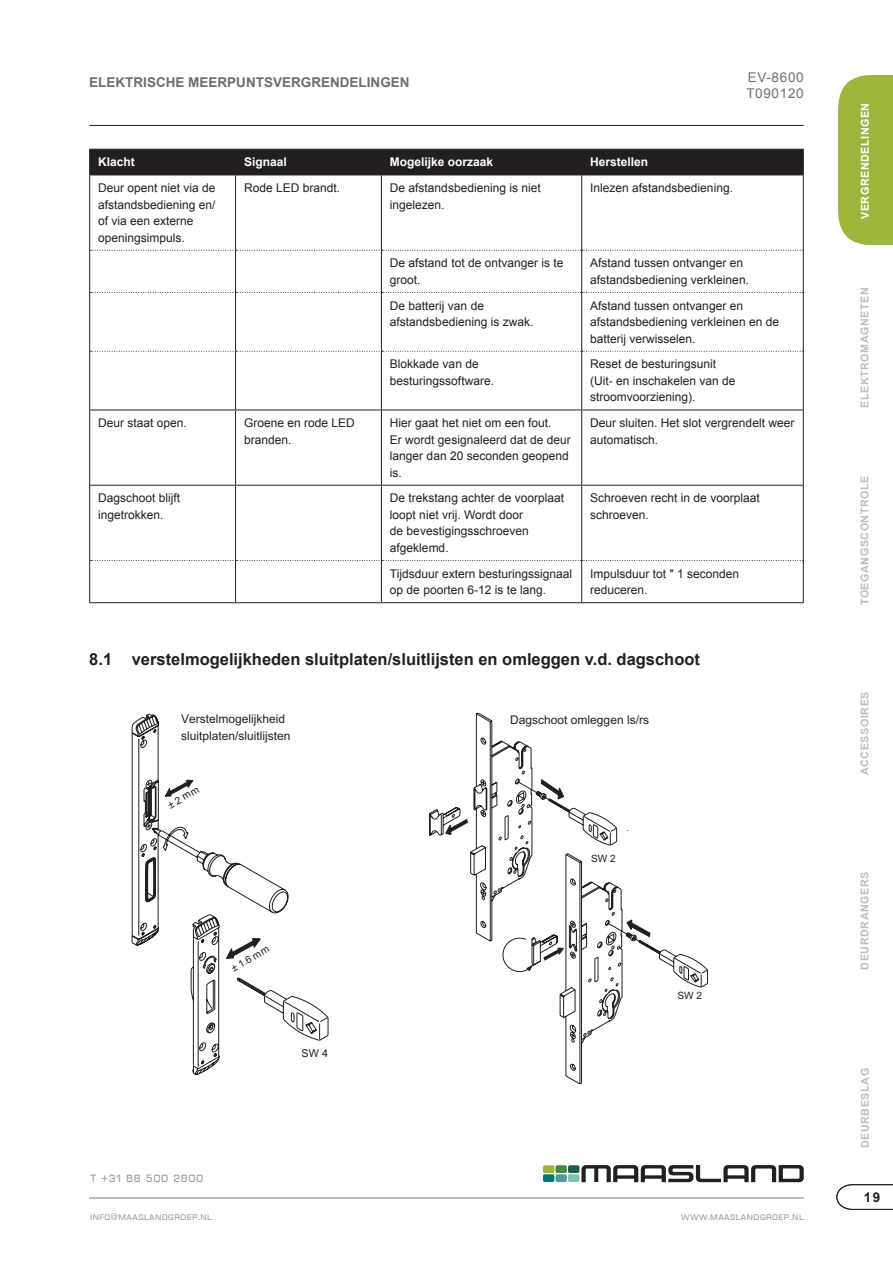
<style>
.page{position:relative;width:893px;height:1263px;background:#fff}
.page>*{position:absolute;margin:0;border:0;box-sizing:border-box;transform-origin:0 0}
.t1{font:700 16.5px "Arial";color:#231f20}
.t2{font:700 13.5px "Arial";color:#6d6f71}
.t3{font:13.5px/16.2px "Arial";letter-spacing:.05em;color:#6d6f71}
.t4{font:700 13.5px "Arial";color:#231f20}
.t5{font:12.75px "Eurostile DCD";letter-spacing:.05em;color:#949698}
.t6{font:12px/16.5px "Arial";color:#231f20}
.t7{font:700 12px "Arial";color:#fff}
.t8{font:10.95px "Arial";color:#231f20}
.t9{font:700 10.8px "Arial";letter-spacing:.05em;color:#bcbec0}
.t10{font:700 10.8px "Arial";letter-spacing:.05em;color:#fff}
.t11{font:10.2px "Arial";color:#231f20}
.t12{font:10.05px "Arial";color:#231f20}
.t13{font:9.75px "Eurostile DCD";letter-spacing:.05em;color:#949698}
</style>
<div class="page">
<div style="left:838px;top:75px;width:55px;height:170px;background:#9cb63d"></div>
<img style="left:581px;top:1182px;width:219px;height:1px">
<svg style="left:543px;top:1165px;width:261px;height:17px"></svg>
<hr style="left:89px;top:1197px;width:715px;height:2px;background:#bcbec0">
<hr style="left:89px;top:125px;width:715px;height:1px;background:#231f20">
<svg style="left:836px;top:1184px;width:57px;height:26px"></svg>
<div style="left:89px;top:149px;width:715px;height:26px;background:#231f20"></div>
<hr style="left:89px;top:175px;width:1px;height:75px;background:#231f20">
<hr style="left:235px;top:175px;width:1px;height:75px;background:#231f20">
<hr style="left:381px;top:175px;width:1px;height:75px;background:#231f20">
<hr style="left:581px;top:175px;width:1px;height:75px;background:#231f20">
<hr style="left:803px;top:175px;width:1px;height:75px;background:#231f20">
<hr style="left:89px;top:250px;width:1px;height:42px;background:#231f20">
<hr style="left:235px;top:251px;width:1px;height:41px;background:#231f20">
<hr style="left:381px;top:251px;width:1px;height:41px;background:#231f20">
<hr style="left:581px;top:251px;width:1px;height:41px;background:#231f20">
<hr style="left:803px;top:250px;width:1px;height:42px;background:#231f20">
<hr style="left:89px;top:292px;width:1px;height:59px;background:#231f20">
<hr style="left:235px;top:293px;width:1px;height:58px;background:#231f20">
<hr style="left:381px;top:293px;width:1px;height:58px;background:#231f20">
<hr style="left:581px;top:293px;width:1px;height:58px;background:#231f20">
<hr style="left:803px;top:292px;width:1px;height:59px;background:#231f20">
<hr style="left:89px;top:351px;width:1px;height:59px;background:#231f20">
<hr style="left:235px;top:352px;width:1px;height:58px;background:#231f20">
<hr style="left:381px;top:352px;width:1px;height:58px;background:#231f20">
<hr style="left:581px;top:352px;width:1px;height:58px;background:#231f20">
<hr style="left:803px;top:351px;width:1px;height:59px;background:#231f20">
<hr style="left:89px;top:410px;width:1px;height:75px;background:#231f20">
<hr style="left:235px;top:410px;width:1px;height:75px;background:#231f20">
<hr style="left:381px;top:410px;width:1px;height:75px;background:#231f20">
<hr style="left:581px;top:410px;width:1px;height:75px;background:#231f20">
<hr style="left:803px;top:410px;width:1px;height:75px;background:#231f20">
<hr style="left:89px;top:486px;width:1px;height:74px;background:#231f20">
<hr style="left:235px;top:486px;width:1px;height:74px;background:#231f20">
<hr style="left:381px;top:486px;width:1px;height:74px;background:#231f20">
<hr style="left:581px;top:486px;width:1px;height:74px;background:#231f20">
<hr style="left:803px;top:486px;width:1px;height:74px;background:#231f20">
<hr style="left:89px;top:560px;width:1px;height:42px;background:#231f20">
<hr style="left:235px;top:561px;width:1px;height:41px;background:#231f20">
<hr style="left:381px;top:561px;width:1px;height:41px;background:#231f20">
<hr style="left:581px;top:561px;width:1px;height:41px;background:#231f20">
<hr style="left:803px;top:560px;width:1px;height:42px;background:#231f20">
<hr style="left:89px;top:602px;width:147px;height:1px;background:#231f20">
<hr style="left:236px;top:602px;width:145px;height:1px;background:#231f20">
<hr style="left:381px;top:602px;width:201px;height:1px;background:#231f20">
<hr style="left:582px;top:602px;width:222px;height:1px;background:#231f20">
<hr style="left:89px;top:175px;width:147px;height:1px;background:#231f20">
<hr style="left:236px;top:175px;width:145px;height:1px;background:#231f20">
<hr style="left:381px;top:175px;width:201px;height:1px;background:#231f20">
<hr style="left:582px;top:175px;width:222px;height:1px;background:#231f20">
<hr style="left:89px;top:410px;width:147px;height:1px;background:#231f20">
<hr style="left:236px;top:410px;width:145px;height:1px;background:#231f20">
<hr style="left:381px;top:410px;width:201px;height:1px;background:#231f20">
<hr style="left:582px;top:410px;width:222px;height:1px;background:#231f20">
<hr style="left:89px;top:485px;width:147px;height:1px;background:#231f20">
<hr style="left:236px;top:485px;width:145px;height:1px;background:#231f20">
<hr style="left:381px;top:485px;width:201px;height:1px;background:#231f20">
<hr style="left:582px;top:485px;width:222px;height:1px;background:#231f20">
<svg style="left:90px;top:250px;width:713px;height:1px"></svg>
<svg style="left:90px;top:292px;width:713px;height:1px"></svg>
<svg style="left:90px;top:351px;width:713px;height:1px"></svg>
<svg style="left:90px;top:560px;width:713px;height:1px"></svg>
<svg style="left:132px;top:714px;width:157px;height:232px"></svg>
<svg style="left:164px;top:779px;width:30px;height:18px"></svg>
<svg style="left:185px;top:901px;width:144px;height:174px"></svg>
<svg style="left:442px;top:712px;width:266px;height:372px"></svg>
<svg style="left:526px;top:965px;width:7px;height:6px"></svg>
<svg style="left:543px;top:947px;width:21px;height:14px"></svg>
<svg style="left:626px;top:919px;width:25px;height:19px"></svg>
<svg style="left:457px;top:787px;width:24px;height:17px"></svg>
<svg style="left:553px;top:747px;width:24px;height:21px"></svg>
<p class="t2" style="left:89px;top:73px;width:322px">ELEKTRISCHE MEERPUNTSVERGRENDELINGEN</p>
<p class="t3" style="left:746px;top:69px;width:59px">EV-8600<br>T090120</p>
<p class="t7" style="left:98px;top:154px;width:38px">Klacht</p>
<p class="t7" style="left:244px;top:154px;width:44px">Signaal</p>
<p class="t7" style="left:390px;top:154px;width:105px">Mogelijke oorzaak</p>
<p class="t7" style="left:590px;top:154px;width:60px">Herstellen</p>
<p class="t6" style="left:98px;top:180px;width:119px">Deur opent niet via de afstandsbediening en/ of via een externe openingsimpuls.</p>
<p class="t6" style="left:244px;top:180px;width:98px">Rode LED brandt.</p>
<p class="t6" style="left:390px;top:180px;width:152px">De afstandsbediening is niet ingelezen.</p>
<p class="t6" style="left:590px;top:180px;width:144px">Inlezen afstandsbediening.</p>
<p class="t6" style="left:390px;top:255px;width:175px">De afstand tot de ontvanger is te groot.</p>
<p class="t6" style="left:590px;top:255px;width:160px">Afstand tussen ontvanger en afstandsbediening verkleinen.</p>
<p class="t6" style="left:390px;top:297px;width:145px">De batterij van de afstandsbediening is zwak.</p>
<p class="t6" style="left:590px;top:297px;width:190px">Afstand tussen ontvanger en afstandsbediening verkleinen en de batterij verwisselen.</p>
<p class="t6" style="left:390px;top:356px;width:106px">Blokkade van de besturingssoftware.</p>
<p class="t6" style="left:590px;top:356px;width:147px">Reset de besturingsunit (Uit- en inschakelen van de stroomvoorziening).</p>
<p class="t6" style="left:98px;top:415px;width:90px">Deur staat open.</p>
<p class="t6" style="left:244px;top:415px;width:112px">Groene en rode LED branden.</p>
<p class="t6" style="left:390px;top:415px;width:182px">Hier gaat het niet om een fout.<br>Er wordt gesignaleerd dat de deur langer dan 20 seconden geopend is.</p>
<p class="t6" style="left:590px;top:415px;width:206px">Deur sluiten. Het slot vergrendelt weer automatisch.</p>
<p class="t6" style="left:98px;top:490px;width:84px">Dagschoot blijft ingetrokken.</p>
<p class="t6" style="left:390px;top:490px;width:176px">De trekstang achter de voorplaat loopt niet vrij. Wordt door<br>de bevestigingsschroeven afgeklemd.</p>
<p class="t6" style="left:590px;top:490px;width:171px">Schroeven recht in de voorplaat schroeven.</p>
<p class="t6" style="left:390px;top:565px;width:184px">Tijdsduur extern besturingssignaal op de poorten 6-12 is te lang.</p>
<p class="t6" style="left:590px;top:565px;width:150px">Impulsduur tot ″ 1 seconden reduceren.</p>
<h1 class="t1" style="left:89px;top:648px;width:612px">8.1 verstelmogelijkheden sluitplaten/sluitlijsten en omleggen v.d. dagschoot</h1>
<p class="t6" style="left:181px;top:711px;width:111px">Verstelmogelijkheid sluitplaten/sluitlijsten</p>
<p class="t11" style="left:165px;top:800px;width:36px;rotate:-31deg">± 2 mm</p>
<p class="t11" style="left:229px;top:963px;width:44px;rotate:-31deg">± 1.6 mm</p>
<p class="t8" style="left:302px;top:1046px;width:28px">SW 4</p>
<p class="t6" style="left:510px;top:711px;width:140px">Dagschoot omleggen ls/rs</p>
<p class="t12" style="left:591px;top:852px;width:26px">SW 2</p>
<p class="t12" style="left:677px;top:989px;width:26px">SW 2</p>
<p class="t5" style="left:90px;top:1171px;width:115px">t +31 88 500 2800</p>
<p class="t13" style="left:90px;top:1211px;width:123px">info@maaslandgroep.nl</p>
<p class="t13" style="left:681px;top:1211px;width:124px">www.maaslandgroep.nl</p>
<p class="t10" style="left:858px;top:219px;width:118px;rotate:-90deg">VERGRENDELINGEN</p>
<p class="t9" style="left:858px;top:408px;width:122px;rotate:-90deg">ELEKTROMAGNETEN</p>
<p class="t9" style="left:857px;top:605px;width:131px;rotate:-90deg">TOEGANGSCONTROLE</p>
<p class="t9" style="left:858px;top:775px;width:85px;rotate:-90deg">ACCESSOIRES</p>
<p class="t9" style="left:857px;top:969px;width:99px;rotate:-90deg">DEURDRANGERS</p>
<p class="t9" style="left:858px;top:1148px;width:81px;rotate:-90deg">DEURBESLAG</p>
<p class="t4" style="left:864px;top:1188px;width:18px">19</p>
</div>
